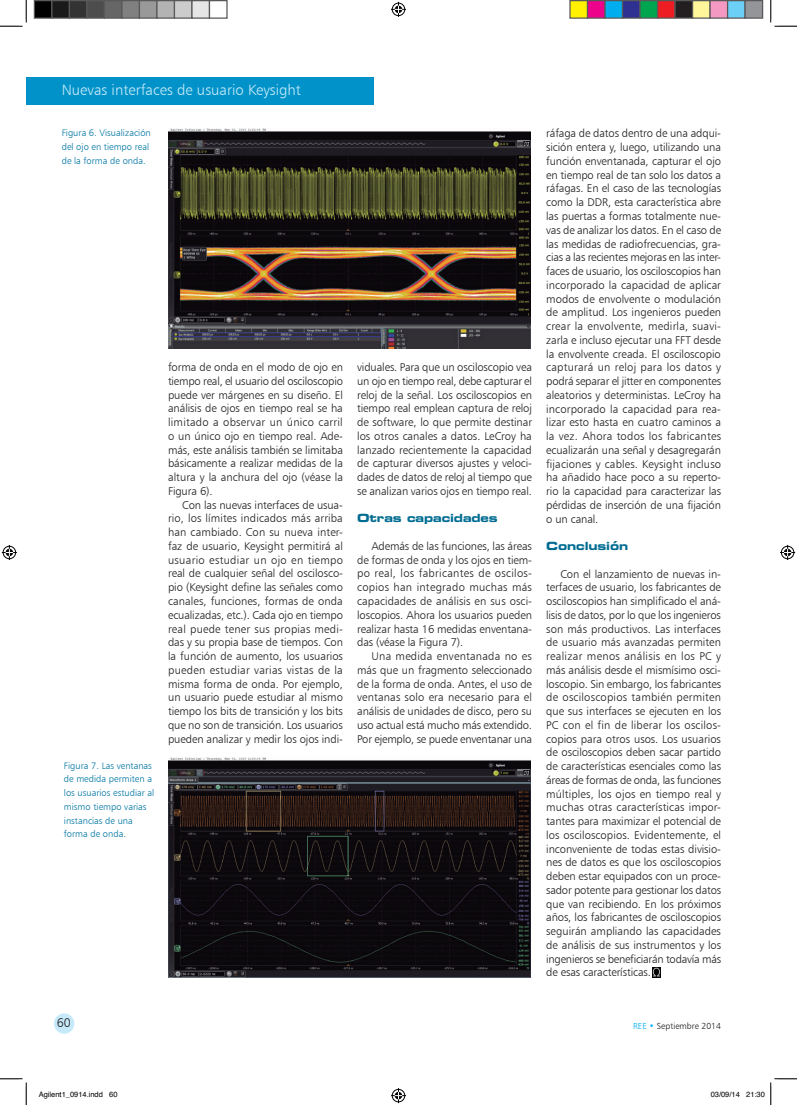
<style>
.page{position:relative;width:797px;height:1105px;background:#fff}
.page>*{position:absolute;margin:0;border:0;box-sizing:border-box;transform-origin:0 0}
.t1{font:15px "Humanist 777 BT Light B";color:#c6eafa}
.t2{font:12.5px "Humanist 777 BT Light B";color:#231f20}
.TEXTO_ARTICULO{font:11.25px/13.8px "Humanist 777 BT Light B";letter-spacing:-.01em;color:#231f20;text-align:justify}
.TEXTO_ARTICULO-2{font:11.25px "Eurostile Bold Extended Two";letter-spacing:-.01em;color:#006c91}
.FIGURAS{font:9.38px/13.8px "Humanist 777 BT Light B";color:#0076a3}
.t3{font:8.75px "Humanist 777 BT Light B";color:#231f20}
.t4{font:7.5px "Helvetica";color:#000}
.s1{color:#00aeef}
</style>
<div class="page">
<div style="left:54px;top:1013px;width:20px;height:21px;background:#c6eafa;border-radius:50%"></div>
<div style="left:26px;top:77px;width:348px;height:28px;background:#0092c8"></div>
<svg style="left:652px;top:968px;width:8px;height:9px"></svg>
<img style="left:168px;top:129px;width:362px;height:220px">
<img style="left:168px;top:757px;width:362px;height:220px">
<svg style="left:0;top:0;width:27px;height:27px"></svg>
<svg style="left:0;top:1078px;width:27px;height:27px"></svg>
<svg style="left:770px;top:0;width:27px;height:27px"></svg>
<svg style="left:391px;top:2px;width:15px;height:15px"></svg>
<svg style="left:391px;top:1088px;width:15px;height:15px"></svg>
<svg style="left:2px;top:545px;width:15px;height:15px"></svg>
<svg style="left:780px;top:545px;width:15px;height:15px"></svg>
<div style="left:34px;top:1px;width:18px;height:17px;background:#000"></div>
<div style="left:34px;top:0;width:18px;height:19px;border:1px solid #595959"></div>
<div style="left:52px;top:1px;width:17px;height:17px;background:#1a1a1a"></div>
<div style="left:51px;top:0;width:19px;height:19px;border:1px solid #595959"></div>
<div style="left:69px;top:1px;width:18px;height:17px;background:#333"></div>
<div style="left:69px;top:0;width:19px;height:19px;border:1px solid #595959"></div>
<div style="left:87px;top:1px;width:17px;height:17px;background:#4d4d4d"></div>
<div style="left:86px;top:0;width:19px;height:19px;border:1px solid #595959"></div>
<div style="left:104px;top:1px;width:18px;height:17px;background:#666"></div>
<div style="left:104px;top:0;width:18px;height:19px;border:1px solid #595959"></div>
<div style="left:122px;top:1px;width:17px;height:17px;background:#808080"></div>
<div style="left:121px;top:0;width:19px;height:19px;border:1px solid #595959"></div>
<div style="left:139px;top:1px;width:18px;height:17px;background:#999"></div>
<div style="left:139px;top:0;width:19px;height:19px;border:1px solid #595959"></div>
<div style="left:157px;top:1px;width:17px;height:17px;background:#b3b3b3"></div>
<div style="left:156px;top:0;width:19px;height:19px;border:1px solid #595959"></div>
<div style="left:174px;top:1px;width:18px;height:17px;background:#ccc"></div>
<div style="left:174px;top:0;width:18px;height:19px;border:1px solid #595959"></div>
<div style="left:192px;top:1px;width:17px;height:17px;background:#e6e6e6"></div>
<div style="left:191px;top:0;width:19px;height:19px;border:1px solid #595959"></div>
<div style="left:209px;top:0;width:19px;height:19px;border:1px solid #595959"></div>
<div style="left:570px;top:1px;width:17px;height:17px;background:#fff101"></div>
<div style="left:569px;top:0;width:19px;height:19px;border:1px solid #595959"></div>
<div style="left:587px;top:1px;width:18px;height:17px;background:#ed028c"></div>
<div style="left:587px;top:0;width:18px;height:19px;border:1px solid #595959"></div>
<div style="left:605px;top:1px;width:17px;height:17px;background:#00aeef"></div>
<div style="left:604px;top:0;width:19px;height:19px;border:1px solid #595959"></div>
<div style="left:622px;top:1px;width:18px;height:17px;background:#2e3092"></div>
<div style="left:622px;top:0;width:18px;height:19px;border:1px solid #595959"></div>
<div style="left:640px;top:1px;width:17px;height:17px;background:#00a54f"></div>
<div style="left:639px;top:0;width:19px;height:19px;border:1px solid #595959"></div>
<div style="left:657px;top:1px;width:18px;height:17px;background:#ee1d23"></div>
<div style="left:657px;top:0;width:18px;height:19px;border:1px solid #595959"></div>
<div style="left:675px;top:1px;width:17px;height:17px;background:#231f20"></div>
<div style="left:674px;top:0;width:19px;height:19px;border:1px solid #595959"></div>
<div style="left:692px;top:1px;width:18px;height:17px;background:#fff79a"></div>
<div style="left:692px;top:0;width:18px;height:19px;border:1px solid #595959"></div>
<div style="left:710px;top:1px;width:17px;height:17px;background:#f499c2"></div>
<div style="left:709px;top:0;width:19px;height:19px;border:1px solid #595959"></div>
<div style="left:727px;top:1px;width:18px;height:17px;background:#6bcff6"></div>
<div style="left:727px;top:0;width:18px;height:19px;border:1px solid #595959"></div>
<div style="left:745px;top:1px;width:17px;height:17px;background:#939598"></div>
<div style="left:744px;top:0;width:19px;height:19px;border:1px solid #595959"></div>
<svg style="left:770px;top:1078px;width:27px;height:27px"></svg>
<h1 class="t1" style="left:62px;top:81px;width:241px">Nuevas interfaces de usuario Keysight</h1>
<p class="FIGURAS" style="left:62px;top:126px;width:91px">Figura 6. Visualización del ojo en tiempo real de la forma de onda.</p>
<p class="FIGURAS" style="left:64px;top:758px;width:92px">Figura 7. Las ventanas de medida permiten a los usuarios estudiar al mismo tiempo varias instancias de una forma de onda.</p>
<p class="TEXTO_ARTICULO" style="left:168px;top:360px;width:176px">forma de onda en el modo de ojo en tiempo real, el usuario del osciloscopio puede ver márgenes en su diseño. El análisis de ojos en tiempo real se ha limitado a observar un único carril o un único ojo en tiempo real. Ade&shy;más, este análisis también se limitaba básicamente a realizar medidas de la altura y la anchura del ojo (véase la Figura 6).</p>
<p class="TEXTO_ARTICULO" style="left:168px;top:498px;width:176px;text-indent:14px">Con las nuevas interfaces de usua&shy;rio, los límites indicados más arriba han cambiado. Con su nueva inter&shy;faz de usuario, Keysight permitirá al usuario estudiar un ojo en tiempo real de cualquier señal del oscilosco&shy;pio (Keysight define las señales como canales, funciones, formas de onda ecualizadas, etc.). Cada ojo en tiempo real puede tener sus propias medi&shy;das y su propia base de tiempos. Con la función de aumento, los usuarios pueden estudiar varias vistas de la misma forma de onda. Por ejemplo, un usuario puede estudiar al mismo tiempo los bits de transición y los bits que no son de transición. Los usuarios pueden analizar y medir los ojos indi-</p>
<p class="TEXTO_ARTICULO" style="left:357px;top:360px;width:176px">viduales. Para que un osciloscopio vea un ojo en tiempo real, debe capturar el reloj de la señal. Los osciloscopios en tiempo real emplean captura de reloj de software, lo que permite destinar los otros canales a datos. LeCroy ha lanzado recientemente la capacidad de capturar diversos ajustes y veloci&shy;dades de datos de reloj al tiempo que se analizan varios ojos en tiempo real.</p>
<p class="TEXTO_ARTICULO-2" style="left:357px;top:510px;width:142px">Otras capacidades</p>
<p class="TEXTO_ARTICULO" style="left:357px;top:539px;width:176px;text-indent:14px">Además de las funciones, las áreas de formas de onda y los ojos en tiem&shy;po real, los fabricantes de oscilos&shy;copios han integrado muchas más capacidades de análisis en sus osci&shy;loscopios. Ahora los usuarios pueden realizar hasta 16 medidas enventana&shy;das (véase la Figura 7).</p>
<p class="TEXTO_ARTICULO" style="left:357px;top:649px;width:176px;text-indent:14px">Una medida enventanada no es más que un fragmento seleccionado de la forma de onda. Antes, el uso de ventanas solo era necesario para el análisis de unidades de disco, pero su uso actual está mucho más extendido.<br>Por ejemplo, se puede enventanar una</p>
<p class="TEXTO_ARTICULO" style="left:546px;top:127px;width:176px">ráfaga de datos dentro de una adqui&shy;sición entera y, luego, utilizando una función enventanada, capturar el ojo en tiempo real de tan solo los datos a ráfagas. En el caso de las tecnologías como la DDR, esta característica abre las puertas a formas totalmente nue&shy;vas de analizar los datos. En el caso de las medidas de radiofrecuencias, gra&shy;cias a las recientes mejoras en las inter&shy;faces de usuario, los osciloscopios han incorporado la capacidad de aplicar modos de envolvente o modulación de amplitud. Los ingenieros pueden crear la envolvente, medirla, suavi&shy;zarla e incluso ejecutar una FFT desde la envolvente creada. El osciloscopio capturará un reloj para los datos y podrá separar el jitter en componentes aleatorios y deterministas. LeCroy ha incorporado la capacidad para rea&shy;lizar esto hasta en cuatro caminos a la vez. Ahora todos los fabricantes ecualizarán una señal y desagregarán fijaciones y cables. Keysight incluso ha añadido hace poco a su reperto&shy;rio la capacidad para caracterizar las pérdidas de inserción de una fijación o un canal.</p>
<p class="TEXTO_ARTICULO-2" style="left:546px;top:538px;width:84px">Conclusión</p>
<p class="TEXTO_ARTICULO" style="left:546px;top:567px;width:176px;text-indent:14px">Con el lanzamiento de nuevas in&shy;terfaces de usuario, los fabricantes de osciloscopios han simplificado el aná&shy;lisis de datos, por lo que los ingenieros son más productivos. Las interfaces de usuario más avanzadas permiten realizar menos análisis en los PC y más análisis desde el mismísimo osci&shy;loscopio. Sin embargo, los fabricantes de osciloscopios también permiten que sus interfaces se ejecuten en los PC con el fin de liberar los oscilos&shy;copios para otros usos. Los usuarios de osciloscopios deben sacar partido de características esenciales como las áreas de formas de onda, las funciones múltiples, los ojos en tiempo real y muchas otras características impor&shy;tantes para maximizar el potencial de los osciloscopios. Evidentemente, el inconveniente de todas estas divisio&shy;nes de datos es que los osciloscopios deben estar equipados con un proce&shy;sador potente para gestionar los datos que van recibiendo. En los próximos años, los fabricantes de osciloscopios seguirán ampliando las capacidades de análisis de sus instrumentos y los ingenieros se beneficiarán todavía más de esas características.</p>
<p class="t2" style="left:57px;top:1015px;width:15px">60</p>
<p class="t3" style="left:633px;top:1020px;width:89px"><span class="s1">REE •</span> Septiembre 2014</p>
<p class="t4" style="left:39px;top:1089px;width:80px">Agilent1_0914.indd 60</p>
<p class="t4" style="left:710px;top:1089px;width:56px">03/09/14 21:30</p>
</div>
